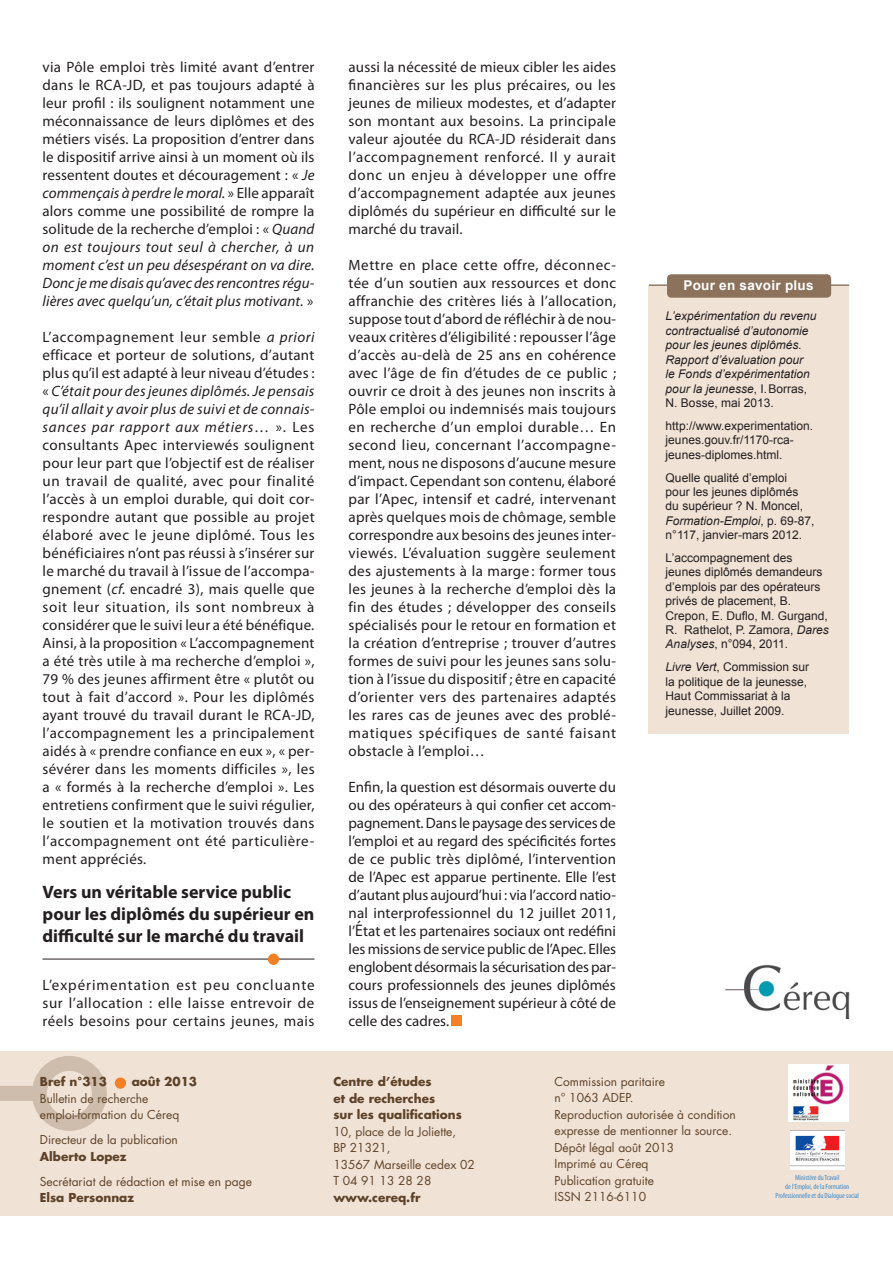
<style>
.page{position:relative;width:893px;height:1263px;background:#fff}
.page>*{position:absolute;margin:0;border:0;box-sizing:border-box;transform-origin:0 0}
.t1{font:700 18px/21.6px "Myriad Pro";color:#231f20}
.t2{font:15px/18px "Myriad Pro";letter-spacing:.02em;color:#231f20;text-align:justify}
.t3{font:700 13.5px "Arial";letter-spacing:.02em;color:#fff}
.t4{font:12px/14.4px "Arial";color:#231f20}
.t5{font:12px/16.5px "Futura";color:#5d4228}
.t6{font:italic 12px/14.4px "Arial";color:#231f20}
.t7{font:700 12px/16.5px "Futura";color:#5d4228}
.t8{font:condensed 7.5px/9px "Myriad Pro";color:#3f8dcb;text-align:center}
.s1{font-style:italic}
.s2{font-family:"Futura"}
.s3{font-style:normal}
</style>
<div class="page">
<div style="left:649px;top:285px;width:200px;height:448px;background:#f1e2d6"></div>
<hr style="left:649px;top:285px;width:200px;height:1px;background:#5d4228">
<div style="left:667px;top:274px;width:164px;height:24px;background:#8c725b;border-radius:4px"></div>
<div style="left:0;top:1050px;width:893px;height:165px;background:#f1e2d6"></div>
<div style="left:0;top:1086px;width:39px;height:15px;background:#cebcac"></div>
<div style="left:32px;top:1056px;width:75px;height:75px;border:15px solid #9a846e;border-radius:50%"></div>
<div style="left:115px;top:1077px;width:11px;height:12px;background:#f48026;border-radius:50%"></div>
<div style="left:452px;top:1015px;width:10px;height:11px;background:#f48026"></div>
<img style="left:744px;top:964px;width:105px;height:55px">
<svg style="left:725px;top:989px;width:21px;height:1px"></svg>
<img style="left:789px;top:1064px;width:60px;height:58px">
<img style="left:790px;top:1131px;width:54px;height:38px">
<hr style="left:43px;top:959px;width:271px;height:1px;background:#231f20">
<div style="left:268px;top:954px;width:11px;height:11px;background:#f48026;border-radius:50%"></div>
<p class="t2" style="left:43px;top:58px;width:274px">via Pôle emploi très limité avant d’entrer dans le RCA-JD, et pas toujours adapté à leur profil : ils soulignent notamment une méconnaissance de leurs diplômes et des métiers visés. La proposition d’entrer dans le dispositif arrive ainsi à un moment où ils ressentent doutes et découragement : « <span class="s1">Je commençais à perdre le moral.</span> » Elle apparaît alors comme une possibilité de rompre la solitude de la recherche d’emploi : « <span class="s1">Quand on est toujours tout seul à chercher, à un moment c’est un peu désespérant on va dire.<br>Donc je me disais qu’avec des rencontres régu&shy;lières avec quelqu’un, c’était plus motivant.</span> »</p>
<p class="t2" style="left:43px;top:328px;width:274px">L’accompagnement leur semble <span class="s1">a priori </span>efficace et porteur de solutions, d’autant plus qu’il est adapté à leur niveau d’études : « <span class="s1">C’était pour des jeunes diplômés. Je pensais qu’il allait y avoir plus de suivi et de connais&shy;sances par rapport aux métiers</span>… ». Les consultants Apec interviewés soulignent pour leur part que l’objectif est de réaliser un travail de qualité, avec pour finalité l’accès à un emploi durable, qui doit cor&shy;respondre autant que possible au projet élaboré avec le jeune diplômé. Tous les bénéficiaires n’ont pas réussi à s’insérer sur le marché du travail à l’issue de l’accompa&shy;gnement (<span class="s1">cf.</span> encadré 3), mais quelle que soit leur situation, ils sont nombreux à considérer que le suivi leur a été bénéfique.<br>Ainsi, à la proposition « L’accompagnement a été très utile à ma recherche d’emploi », 79 % des jeunes affirment être « plutôt ou tout à fait d’accord ». Pour les diplômés ayant trouvé du travail durant le RCA-JD, l’accompagnement les a principalement aidés à « prendre confiance en eux », « per&shy;sévérer dans les moments difficiles », les a « formés à la recherche d’emploi ». Les entretiens confirment que le suivi régulier, le soutien et la motivation trouvés dans l’accompagnement ont été particulière&shy;ment appréciés.</p>
<p class="t1" style="left:43px;top:881px;width:273px">Vers un véritable service public pour les diplômés du supérieur en difficulté sur le marché du travail</p>
<p class="t2" style="left:43px;top:976px;width:274px">L’expérimentation est peu concluante sur l’allocation : elle laisse entrevoir de réels besoins pour certains jeunes, mais</p>
<p class="t2" style="left:349px;top:58px;width:269px">aussi la nécessité de mieux cibler les aides financières sur les plus précaires, ou les jeunes de milieux modestes, et d’adapter son montant aux besoins. La principale valeur ajoutée du RCA-JD résiderait dans l’accompagnement renforcé. Il y aurait donc un enjeu à développer une offre d’accompagnement adaptée aux jeunes diplômés du supérieur en difficulté sur le marché du travail.</p>
<p class="t2" style="left:349px;top:256px;width:269px">Mettre en place cette offre, déconnec&shy;tée d’un soutien aux ressources et donc affranchie des critères liés à l’allocation, suppose tout d’abord de réfléchir à de nou&shy;veaux critères d’éligibilité : repousser l’âge d’accès au-delà de 25 ans en cohérence avec l’âge de fin d’études de ce public ; ouvrir ce droit à des jeunes non inscrits à Pôle emploi ou indemnisés mais toujours en recherche d’un emploi durable… En second lieu, concernant l’accompagne&shy;ment, nous ne disposons d’aucune mesure d’impact. Cependant son contenu, élaboré par l’Apec, intensif et cadré, intervenant après quelques mois de chômage, semble correspondre aux besoins des jeunes inter&shy;viewés. L’évaluation suggère seulement des ajustements à la marge : former tous les jeunes à la recherche d’emploi dès la fin des études ; développer des conseils spécialisés pour le retour en formation et la création d’entreprise ; trouver d’autres formes de suivi pour les jeunes sans solu&shy;tion à l’issue du dispositif ; être en capacité d’orienter vers des partenaires adaptés les rares cas de jeunes avec des problé&shy;matiques spécifiques de santé faisant obstacle à l’emploi…</p>
<p class="t2" style="left:349px;top:778px;width:269px">Enfin, la question est désormais ouverte du ou des opérateurs à qui confier cet accom&shy;pagnement. Dans le paysage des services de l’emploi et au regard des spécificités fortes de ce public très diplômé, l’intervention de l’Apec est apparue pertinente. Elle l’est d’autant plus aujourd’hui : via l’accord natio&shy;nal interprofessionnel du 12 juillet 2011, l’<span class="s2">É</span>tat et les partenaires sociaux ont redéfini les missions de service public de l’Apec. Elles englobent désormais la sécurisation des par&shy;cours professionnels des jeunes diplômés issus de l’enseignement supérieur à côté de celle des cadres.</p>
<p class="t3" style="left:683px;top:276px;width:132px">Pour en savoir plus</p>
<p class="t6" style="left:666px;top:309px;width:152px">L’expérimentation du revenu contractualisé d’autonomie pour les jeunes diplômés.<br>Rapport d’évaluation pour<br>le Fonds d’expérimentation pour la jeunesse<span class="s3">, I.Borras,<br>N. Bosse, mai 2013.</span></p>
<p class="t4" style="left:666px;top:418px;width:149px">http://www.experimentation. jeunes.gouv.fr/1170-rca&shy;jeunes-diplomes.html.</p>
<p class="t4" style="left:666px;top:470px;width:150px">Quelle qualité d’emploi<br>pour les jeunes diplômés du supérieur ? N. Moncel,<br><span class="s1">Formation-Emploi</span>, p. 69-87, n°117, janvier-mars 2012.</p>
<p class="t4" style="left:666px;top:551px;width:165px">L’accompagnement des jeunes diplômés demandeurs d’emplois par des opérateurs privés de placement, B.<br>Crepon, E. Duflo, M. Gurgand,<br>R. Rathelot, P. Zamora, <span class="s1">Dares<br>Analyses</span>, n°094, 2011.</p>
<p class="t4" style="left:666px;top:660px;width:145px"><span class="s1">Livre Vert</span>, Commission sur la politique de la jeunesse,<br>Haut Commissariat à la jeunesse, Juillet 2009.</p>
<p class="t7" style="left:40px;top:1073px;width:69px">Bref n°313</p>
<p class="t7" style="left:132px;top:1073px;width:67px">août 2013</p>
<p class="t5" style="left:40px;top:1090px;width:141px">Bulletin de recherche emploi-formation du Céreq</p>
<p class="t5" style="left:40px;top:1131px;width:140px">Directeur de la publication</p>
<p class="t7" style="left:40px;top:1147px;width:88px">Alberto Lopez</p>
<p class="t5" style="left:40px;top:1173px;width:213px">Secrétariat de rédaction et mise en page</p>
<p class="t7" style="left:40px;top:1189px;width:96px">Elsa Personnaz</p>
<p class="t7" style="left:333px;top:1073px;width:130px">Centre d’études<br>et de recherches<br>sur les qualifications</p>
<p class="t5" style="left:333px;top:1123px;width:143px">10, place de la Joliette,<br>BP 21321,<br>13567 Marseille cedex 02<br>T 04 91 13 28 28</p>
<p class="t7" style="left:333px;top:1188px;width:89px">www.cereq.fr</p>
<p class="t5" style="left:554px;top:1073px;width:183px">Commission paritaire<br>n° 1063 ADEP.<br>Reproduction autorisée à condition expresse de mentionner la source.<br>Dépôt légal août 2013<br>Imprimé au Céreq<br>Publication gratuite<br>ISSN 2116-6110</p>
<p class="t8" style="left:775px;top:1173px;width:85px">Ministère du Travail<br>de l’Emploi, de la Formation<br>Professionnelle et du Dialogue social</p>
</div>
